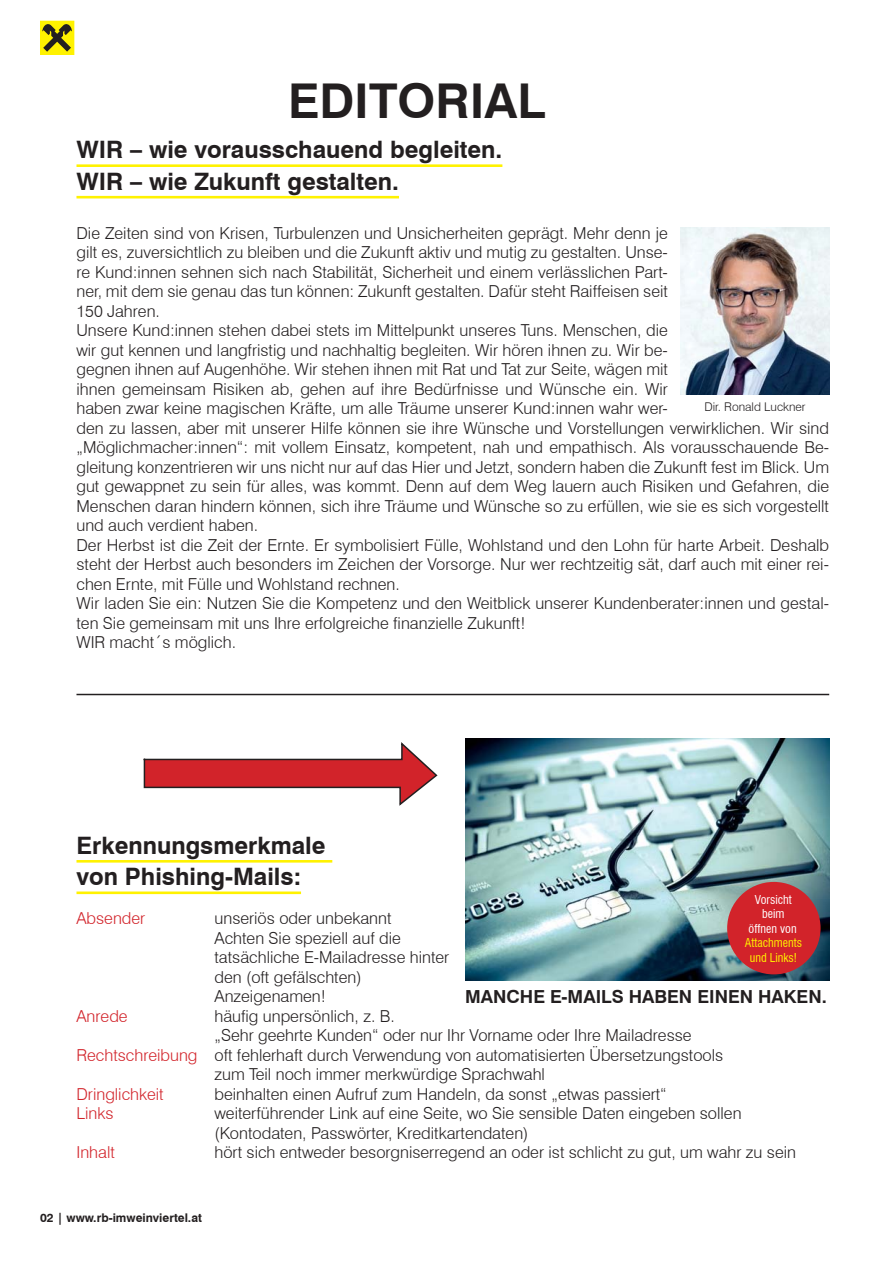
<style>
.page{position:relative;width:893px;height:1263px;background:#fff}
.page>*{position:absolute;margin:0;border:0;box-sizing:border-box;transform-origin:0 0}
.t1{font:700 48px "Swiss 721 BT";color:#231f20}
.t2{font:700 24px/31.5px "Swiss 721 BT";color:#231f20}
.t3{font:700 18px "Swiss 721 BT";color:#231f20}
.t4{font:300 16.5px/19.5px "Swiss 721 BT";color:#231f20}
.t5{font:300 16.5px "Swiss 721 BT";color:#d2232a}
.t6{font:700 12px "Swiss 721 BT";color:#231f20}
.t7{font:condensed 12px/14.4px "Swiss 721 BT";color:#fff;text-align:center}
.t8{font:condensed 12px/14.4px "Swiss 721 BT";color:#fff200;text-align:center}
.t9{font:300 12px "Swiss 721 BT";color:#231f20}
.s1{color:#d2232a}
</style>
<div class="page">
<svg style="left:40px;top:21px;width:34px;height:34px"></svg>
<hr style="left:76px;top:164px;width:426px;height:3px;background:#fff200">
<hr style="left:76px;top:196px;width:323px;height:2px;background:#fff200">
<img style="left:681px;top:228px;width:148px;height:166px">
<hr style="left:76px;top:694px;width:753px;height:1px;background:#231f20">
<hr style="left:76px;top:860px;width:256px;height:3px;background:#fff200">
<hr style="left:76px;top:892px;width:225px;height:2px;background:#fff200">
<img style="left:465px;top:738px;width:364px;height:243px">
<svg style="left:143px;top:742px;width:295px;height:64px"></svg>
<div style="left:727px;top:882px;width:93px;height:92px;background:#d2232a;border-radius:50%"></div>
<h1 class="t1" style="left:288px;top:72px;width:259px">EDITORIAL</h1>
<h2 class="t2" style="left:76px;top:134px;width:427px">WIR – wie vorausschauend begleiten.<br>WIR – wie Zukunft gestalten.</h2>
<p class="t4" style="left:76px;top:223px;width:754px">Die Zeiten sind von Krisen, Turbulenzen und Unsicherheiten geprägt. Mehr denn je<br>gilt es, zuversichtlich zu bleiben und die Zukunft aktiv und mutig zu gestalten. Unse-<br>re Kund:innen sehnen sich nach Stabilität, Sicherheit und einem verlässlichen Part-<br>ner, mit dem sie genau das tun können: Zukunft gestalten. Dafür steht Raiffeisen seit<br>150 Jahren.<br>Unsere Kund:innen stehen dabei stets im Mittelpunkt unseres Tuns. Menschen, die<br>wir gut kennen und langfristig und nachhaltig begleiten. Wir hören ihnen zu. Wir be-<br>gegnen ihnen auf Augenhöhe. Wir stehen ihnen mit Rat und Tat zur Seite, wägen mit<br>ihnen gemeinsam Risiken ab, gehen auf ihre Bedürfnisse und Wünsche ein. Wir<br>haben zwar keine magischen Kräfte, um alle Träume unserer Kund:innen wahr wer-<br>den zu lassen, aber mit unserer Hilfe können sie ihre Wünsche und Vorstellungen verwirklichen. Wir sind „Möglichmacher:innen“: mit vollem Einsatz, kompetent, nah und empathisch. Als vorausschauende Be&shy;gleitung konzentrieren wir uns nicht nur auf das Hier und Jetzt, sondern haben die Zukunft fest im Blick. Um gut gewappnet zu sein für alles, was kommt. Denn auf dem Weg lauern auch Risiken und Gefahren, die Menschen daran hindern können, sich ihre Träume und Wünsche so zu erfüllen, wie sie es sich vorgestellt und auch verdient haben.<br>Der Herbst ist die Zeit der Ernte. Er symbolisiert Fülle, Wohlstand und den Lohn für harte Arbeit. Deshalb steht der Herbst auch besonders im Zeichen der Vorsorge. Nur wer rechtzeitig sät, darf auch mit einer rei&shy;chen Ernte, mit Fülle und Wohlstand rechnen.<br>Wir laden Sie ein: Nutzen Sie die Kompetenz und den Weitblick unserer Kundenberater:innen und gestal&shy;ten Sie gemeinsam mit uns Ihre erfolgreiche finanzielle Zukunft!<br>WIR macht´s möglich.</p>
<p class="t9" style="left:704px;top:400px;width:103px">Dir. Ronald Luckner</p>
<h2 class="t2" style="left:76px;top:829px;width:250px">Erkennungsmerkmale von Phishing-Mails:</h2>
<p class="t5" style="left:76px;top:908px;width:70px">Absender</p>
<p class="t4" style="left:214px;top:909px;width:236px">unseriös oder unbekannt<br>Achten Sie speziell auf die tatsächliche E-Mailadresse hinter den (oft gefälschten)<br>Anzeigenamen!</p>
<p class="t5" style="left:76px;top:1006px;width:53px">Anrede</p>
<p class="t4" style="left:214px;top:1006px;width:182px">häufig unpersönlich, z. B.</p>
<p class="t4" style="left:214px;top:1026px;width:479px">„Sehr geehrte Kunden“ oder nur Ihr Vorname oder Ihre Mailadresse</p>
<p class="t4" style="left:76px;top:1045px;width:648px"><span class="s1">Rechtschreibung</span> oft fehlerhaft durch Verwendung von automatisierten Übersetzungstools</p>
<p class="t4" style="left:214px;top:1065px;width:332px">zum Teil noch immer merkwürdige Sprachwahl</p>
<p class="t5" style="left:76px;top:1084px;width:89px">Dringlichkeit</p>
<p class="t4" style="left:214px;top:1084px;width:454px">beinhalten einen Aufruf zum Handeln, da sonst „etwas passiert“</p>
<p class="t5" style="left:76px;top:1103px;width:38px">Links</p>
<p class="t4" style="left:214px;top:1104px;width:528px">weiterführender Link auf eine Seite, wo Sie sensible Daten eingeben sollen (Kontodaten, Passwörter, Kreditkartendaten)</p>
<p class="t5" style="left:76px;top:1142px;width:40px">Inhalt</p>
<p class="t4" style="left:214px;top:1143px;width:583px">hört sich entweder besorgniserregend an oder ist schlicht zu gut, um wahr zu sein</p>
<p class="t7" style="left:748px;top:892px;width:50px">Vorsicht beim öffnen von</p>
<p class="t8" style="left:745px;top:936px;width:59px">Attachments und Links!</p>
<p class="t3" style="left:465px;top:986px;width:363px">MANCHE E-MAILS HABEN EINEN HAKEN.</p>
<p class="t6" style="left:40px;top:1210px;width:163px">02 | www.rb-imweinviertel.at</p>
</div>
